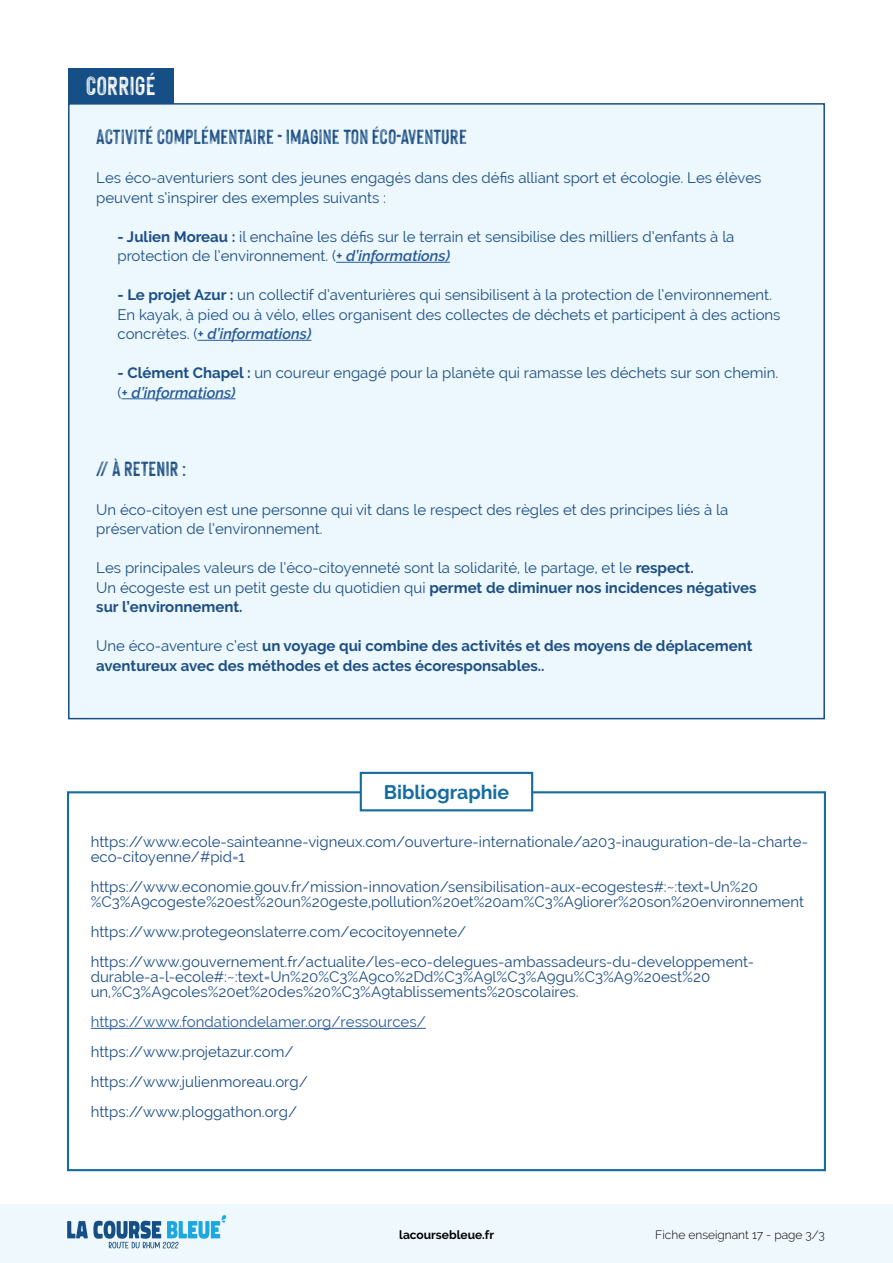
<style>
.page{position:relative;width:893px;height:1263px;background:#fff}
.page>*{position:absolute;margin:0;border:0;box-sizing:border-box;transform-origin:0 0}
.t1{font:28.5px "Hackney Vector";color:#fff}
.t2{font:22.5px "Hackney Vector";color:#1d4e85}
.t3{font:700 19.5px "Raleway";color:#146ca0}
.t4{font:15px/19.5px "Raleway";color:#1d4e85}
.t5{font:700 15px/19.5px "Raleway";color:#1d4e85}
.t6{font:15px "Raleway";color:#275b9b}
.t7{font:300 12px "Raleway";color:#000}
.t8{font:700 12px "Raleway";color:#000}
.s1{font-weight:700}
.s2{font-weight:600;font-style:italic;color:#275b9b}
.s3{font-weight:400}
</style>
<div class="page">
<div style="left:0;top:1205px;width:893px;height:58px;background:#eff8fd"></div>
<svg style="left:67px;top:1215px;width:159px;height:33px"></svg>
<div style="left:68px;top:103px;width:757px;height:616px;background:#ecf8fd;border:2px solid #164f85"></div>
<div style="left:68px;top:68px;width:106px;height:35px;background:#164f85"></div>
<hr style="left:336px;top:262px;width:114px;height:1px;background:#275b9b">
<hr style="left:197px;top:340px;width:114px;height:1px;background:#275b9b">
<hr style="left:122px;top:398px;width:114px;height:1px;background:#275b9b">
<div style="left:67px;top:791px;width:759px;height:380px;border:2px solid #146ca0"></div>
<hr style="left:91px;top:1028px;width:335px;height:1px;background:#275b9b">
<div style="left:361px;top:773px;width:171px;height:37px;background:#fff"></div>
<div style="left:360px;top:772px;width:173px;height:39px;border:2px solid #146ca0"></div>
<h1 class="t1" style="left:86px;top:70px;width:71px">CORRIGÉ</h1>
<h2 class="t2" style="left:96px;top:125px;width:372px">ACTIVITÉ COMPLÉMENTAIRE - IMAGINE TON ÉCO-AVENTURE</h2>
<p class="t4" style="left:96px;top:168px;width:667px">Les éco-aventuriers sont des jeunes engagés dans des défis alliant sport et écologie. Les élèves peuvent s’inspirer des exemples suivants :</p>
<p class="t4" style="left:117px;top:227px;width:618px"><span class="s1">- Julien Moreau :</span> il enchaîne les défis sur le terrain et sensibilise des milliers d’enfants à la protection de l’environnement. (<span class="s2">+ d’informations)</span></p>
<p class="t4" style="left:117px;top:285px;width:665px"><span class="s1">- Le projet Azur :</span> un collectif d’aventurières qui sensibilisent à la protection de l’environnement.<br>En kayak, à pied ou à vélo, elles organisent des collectes de déchets et participent à des actions concrètes. (<span class="s2">+ d’informations)</span></p>
<p class="t4" style="left:117px;top:363px;width:662px"><span class="s1">- Clément Chapel :</span> un coureur engagé pour la planète qui ramasse les déchets sur son chemin. (<span class="s2">+ d’informations)</span></p>
<h2 class="t2" style="left:96px;top:456px;width:91px">// À RETENIR :</h2>
<p class="t4" style="left:96px;top:500px;width:633px">Un éco-citoyen est une personne qui vit dans le respect des règles et des principes liés à la préservation de l’environnement.</p>
<p class="t4" style="left:96px;top:558px;width:662px">Les principales valeurs de l’éco-citoyenneté sont la solidarité, le partage, et le <span class="s1">respect.<br></span>Un écogeste est un petit geste du quotidien qui <span class="s1">permet de diminuer nos incidences négatives sur l’environnement.</span></p>
<p class="t5" style="left:96px;top:636px;width:658px"><span class="s3">Une éco-aventure c’est</span> un voyage qui combine des activités et des moyens de déplacement aventureux avec des méthodes et des actes écoresponsables..</p>
<h3 class="t3" style="left:384px;top:781px;width:127px">Bibliographie</h3>
<p class="t4" style="left:91px;top:834px;width:719px;line-height:15px">https://www.ecole-sainteanne-vigneux.com/ouverture-internationale/a203-inauguration-de-la-charte&shy;eco-citoyenne/#pid=1</p>
<p class="t4" style="left:91px;top:879px;width:715px;line-height:15px">https://www.economie.gouv.fr/mission-innovation/sensibilisation-aux-ecogestes#:~:text=Un%20 %C3%A9cogeste%20est%20un%20geste,pollution%20et%20am%C3%A9liorer%20son%20environnement</p>
<p class="t4" style="left:91px;top:917px;width:665px;line-height:30px">https://www.protegeonslaterre.com/ecocitoyennete/ https://www.gouvernement.fr/actualite/les-eco-delegues-ambassadeurs-du-developpement-</p>
<p class="t4" style="left:91px;top:969px;width:621px;line-height:15px">durable-a-l-ecole#:~:text=Un%20%C3%A9co%2Dd%C3%A9l%C3%A9gu%C3%A9%20est%20 un,%C3%A9coles%20et%20des%20%C3%A9tablissements%20scolaires.</p>
<p class="t6" style="left:91px;top:1013px;width:337px">https://www.fondationdelamer.org/ressources/</p>
<p class="t4" style="left:91px;top:1037px;width:219px;line-height:30px">https://www.projetazur.com/ https://www.julienmoreau.org/ https://www.ploggathon.org/</p>
<p class="t8" style="left:399px;top:1228px;width:96px">lacoursebleue.fr</p>
<p class="t7" style="left:655px;top:1228px;width:171px">Fiche enseignant 17 - page 3/3</p>
</div>
